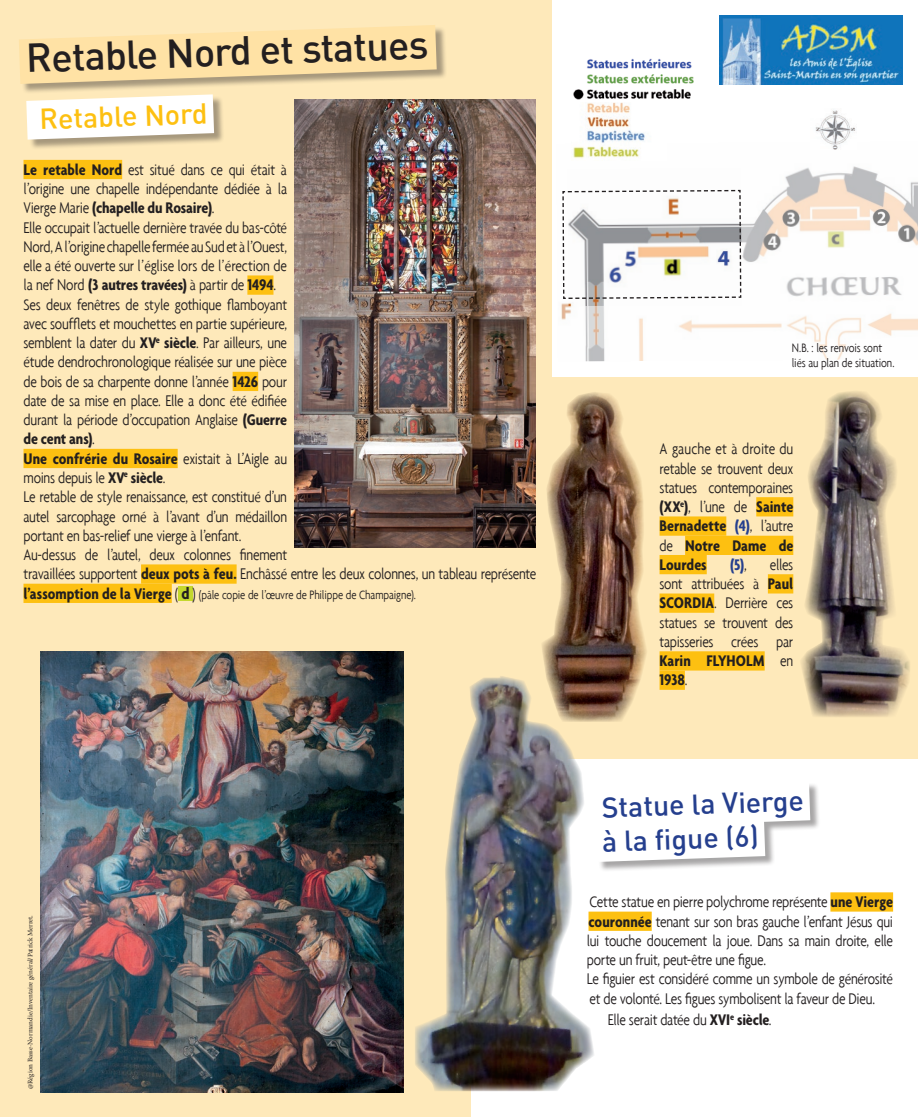
<style>
.page{position:relative;width:918px;height:1117px;background:#fff}
.page>*{position:absolute;margin:0;border:0;box-sizing:border-box;transform-origin:0 0}
.t1{font:500 39.73px "DIN";color:#231f20}
.t2{font:500 28.53px "DIN";color:#253f8e}
.t3{font:500 28.53px "DIN";color:#fdc011}
.t4{font:300 condensed 16.62px/19.2px "Agenda";letter-spacing:-.015em;color:#231f20;text-align:justify}
.t5{font:700 condensed 16.62px "Agenda";color:#253f8e}
.t6{font:300 condensed 13.12px "Agenda";letter-spacing:-.01em;color:#231f20}
.t7{font:7px "Minion Pro";color:#231f20}
.s1{font-weight:700}
.s2{font-weight:700;font-size:17.5px}
.s3{font-size:16.62px}
.s4{font-weight:700;color:#253f8e}
.s5{font-weight:300;color:#231f20}
</style>
<div class="page">
<div style="left:0;top:0;width:918px;height:1116px;background:#fee9ba"></div>
<div style="left:552px;top:0;width:366px;height:376px;background:#fff"></div>
<div style="left:471px;top:759px;width:447px;height:357px;background:#fff"></div>
<svg style="left:23px;top:108px;width:200px;height:52px"></svg>
<div style="left:23px;top:160px;width:99px;height:19px;background:#fdc011"></div>
<div style="left:247px;top:275px;width:26px;height:20px;background:#fdc011"></div>
<div style="left:233px;top:372px;width:25px;height:19px;background:#fdc011"></div>
<div style="left:23px;top:449px;width:155px;height:19px;background:#fdc011"></div>
<div style="left:141px;top:564px;width:96px;height:19px;background:#fdc011"></div>
<div style="left:23px;top:583px;width:149px;height:20px;background:#fdc011"></div>
<div style="left:178px;top:586px;width:14px;height:14px;background:#c4d82d"></div>
<img style="left:561px;top:149px;width:357px;height:212px">
<img style="left:568px;top:168px;width:174px;height:138px">
<svg style="left:19px;top:25px;width:463px;height:83px"></svg>
<img style="left:815px;top:110px;width:41px;height:39px">
<img style="left:294px;top:100px;width:241px;height:447px">
<svg style="left:600px;top:784px;width:219px;height:86px"></svg>
<div style="left:830px;top:892px;width:63px;height:19px;background:#fdc011"></div>
<div style="left:588px;top:911px;width:64px;height:19px;background:#fdc011"></div>
<img style="left:415px;top:676px;width:180px;height:414px">
<img style="left:40px;top:651px;width:364px;height:440px">
<div style="left:756px;top:497px;width:37px;height:19px;background:#fdc011"></div>
<div style="left:659px;top:516px;width:67px;height:19px;background:#fdc011"></div>
<div style="left:685px;top:535px;width:108px;height:20px;background:#fdc011"></div>
<div style="left:659px;top:555px;width:48px;height:19px;background:#fdc011"></div>
<div style="left:768px;top:574px;width:25px;height:19px;background:#fdc011"></div>
<div style="left:659px;top:593px;width:55px;height:19px;background:#fdc011"></div>
<div style="left:659px;top:651px;width:105px;height:19px;background:#fdc011"></div>
<div style="left:659px;top:670px;width:26px;height:19px;background:#fdc011"></div>
<img style="left:522px;top:377px;width:140px;height:344px">
<img style="left:793px;top:376px;width:124px;height:341px">
<img style="left:720px;top:16px;width:182px;height:69px">
<img style="left:573px;top:58px;width:121px;height:42px">
<img style="left:571px;top:102px;width:95px;height:58px">
<svg style="left:562px;top:189px;width:180px;height:110px"></svg>
<p class="t1" style="left:25px;top:33px;width:404px;rotate:-2deg">Retable Nord et statues</p>
<p class="t3" style="left:39px;top:101px;width:170px;rotate:-2deg">Retable Nord</p>
<p class="t4" style="left:23px;top:159px;width:265px"><span class="s1">Le retable Nord</span> est situé dans ce qui était à l’origine une chapelle indépendante dédiée à la Vierge Marie <span class="s1">(chapelle du Rosaire)</span>.</p>
<p class="t4" style="left:23px;top:217px;width:265px">Elle occupait l’actuelle dernière travée du bas-côté Nord, A l’origine chapelle fermée au Sud et à l’Ouest, elle a été ouverte sur l’église lors de l’érection de la nef Nord <span class="s1">(3 autres travées)</span> à partir de <span class="s1">1494</span>.</p>
<p class="t4" style="left:23px;top:294px;width:265px">Ses deux fenêtres de style gothique flamboyant avec soufflets et mouchettes en partie supérieure, semblent la dater du <span class="s1">XV</span><sup>e</sup> <span class="s1">siècle</span>. Par ailleurs, une étude dendrochronologique réalisée sur une pièce de bois de sa charpente donne l’année <span class="s1">1426</span> pour date de sa mise en place. Elle a donc été édifiée durant la période d’occupation Anglaise <span class="s1">(Guerre de cent ans)</span>.</p>
<p class="t4" style="left:23px;top:448px;width:265px"><span class="s1">Une confrérie du Rosaire</span> existait à L’Aigle au moins depuis le <span class="s1">XV</span><sup>e</sup> <span class="s1">siècle</span>.</p>
<p class="t4" style="left:23px;top:487px;width:265px">Le retable de style renaissance, est constitué d’un autel sarcophage orné à l’avant d’un médaillon portant en bas-relief une vierge à l’enfant.</p>
<p class="t4" style="left:23px;top:544px;width:514px;text-align:left">Au-dessus de l’autel, deux colonnes finement<br>travaillées supportent <span class="s1">deux pots à feu.</span> Enchâssé entre les deux colonnes, un tableau représente <span class="s1">l’assomption de la Vierge</span> ( <span class="s2">d</span></p>
<p class="t6" style="left:192px;top:587px;width:225px"><span class="s3">)</span> (pâle copie de l’œuvre de Philippe de Champaigne).</p>
<p class="t7" style="left:25px;top:1088px;width:176px;rotate:-90deg">@Région Basse-Normandie/Inventaire général/Patrick Merret.</p>
<p class="t6" style="left:792px;top:340px;width:92px">N.B. : les renvois sont</p>
<p class="t6" style="left:792px;top:355px;width:104px">liés au plan de situation.</p>
<p class="t4" style="left:659px;top:439px;width:135px">A gauche et à droite du retable se trouvent deux statues contemporaines <span class="s1">(XX</span><sup>e</sup><span class="s1">)</span>, l’une de <span class="s1">Sainte Bernadette</span> <span class="s4">(4)</span>, l’autre de <span class="s1">Notre Dame de Lourdes</span></p>
<p class="t5" style="left:730px;top:554px;width:18px">(5)<span class="s5">,</span></p>
<p class="t4" style="left:659px;top:554px;width:135px;text-indent:110px">elles sont attribuées à <span class="s1">Paul SCORDIA</span>. Derrière ces statues se trouvent des tapisseries crées par <span class="s1">Karin FLYHOLM</span> en <span class="s1">1938</span>.</p>
<p class="t2" style="left:601px;top:789px;width:204px;rotate:-2deg">Statue la Vierge</p>
<p class="t2" style="left:601px;top:823px;width:158px;rotate:-2deg">à la fi gue (6)</p>
<p class="t4" style="left:587px;top:891px;width:308px">Cette statue en pierre polychrome représente <span class="s1">une Vierge couronnée</span> tenant sur son bras gauche l’enfant Jésus qui lui touche doucement la joue. Dans sa main droite, elle porte un fruit, peut-être une figue.</p>
<p class="t4" style="left:587px;top:968px;width:308px">Le figuier est considéré comme un symbole de générosité et de volonté. Les figues symbolisent la faveur de Dieu.</p>
<p class="t4" style="left:608px;top:1009px;width:165px">Elle serait datée du <span class="s1">XVI</span><sup>e</sup> <span class="s1">siècle</span>.</p>
</div>
